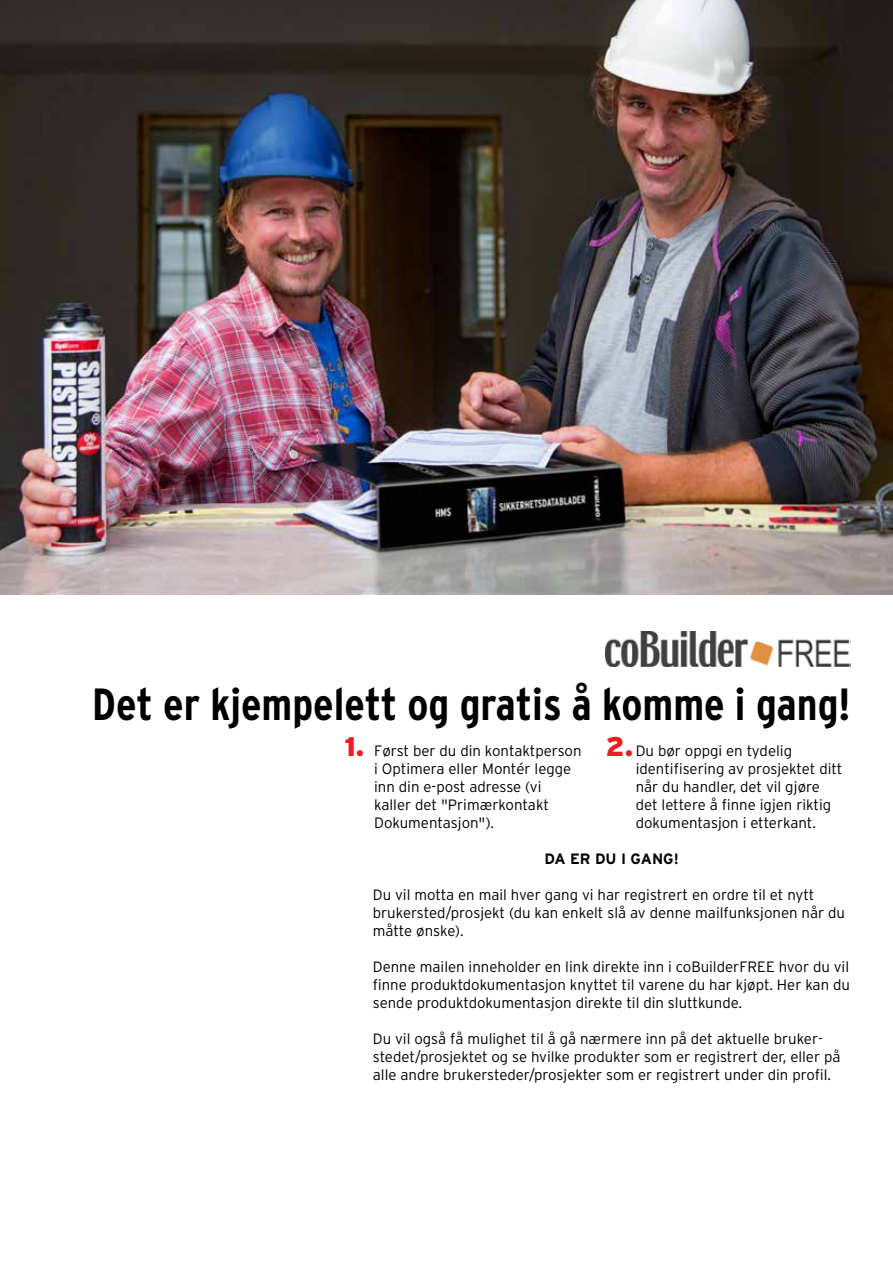
<style>
.page{position:relative;width:893px;height:1263px;background:#fff}
.page>*{position:absolute;margin:0;border:0;box-sizing:border-box;transform-origin:0 0}
.t1{font:700 condensed 45px "Interstate";color:#000}
.t2{font:300 15px/18px "Interstate";color:#000}
.t3{font:700 15px "Interstate";color:#000}
.s1{font-weight:900;font-size:27px;color:#ed1d24}
</style>
<div class="page">
<img style="left:0;top:0;width:893px;height:594px">
<img style="left:606px;top:631px;width:244px;height:35px">
<h1 class="t1" style="left:92px;top:677px;width:760px">Det er kjempelett og gratis å komme i gang!</h1>
<p class="t2" style="left:374px;top:742px;width:209px;text-indent:-30px"><span class="s1">1.</span> Først ber du din kontaktperson i Optimera eller Montér legge inn din e-post adresse (vi kaller det "Primærkontakt<br>Dokumentasjon").</p>
<p class="t2" style="left:636px;top:742px;width:208px;text-indent:-30px"><span class="s1">2.</span> Du bør oppgi en tydelig identifisering av prosjektet ditt når du handler, det vil gjøre det lettere å finne igjen riktig dokumentasjon i etterkant.</p>
<p class="t3" style="left:544px;top:850px;width:136px">DA ER DU I GANG!</p>
<p class="t2" style="left:373px;top:886px;width:474px">Du vil motta en mail hver gang vi har registrert en ordre til et nytt brukersted/prosjekt (du kan enkelt slå av denne mailfunksjonen når du måtte ønske).</p>
<p class="t2" style="left:373px;top:958px;width:479px;text-align:justify">Denne mailen inneholder en link direkte inn i coBuilderFREE hvor du vil finne produktdokumentasjon knyttet til varene du har kjøpt. Her kan du sende produktdokumentasjon direkte til din sluttkunde.</p>
<p class="t2" style="left:373px;top:1030px;width:469px">Du vil også få mulighet til å gå nærmere inn på det aktuelle bruker&shy;stedet/prosjektet og se hvilke produkter som er registrert der, eller på alle andre brukersteder/prosjekter som er registrert under din profil.</p>
</div>
